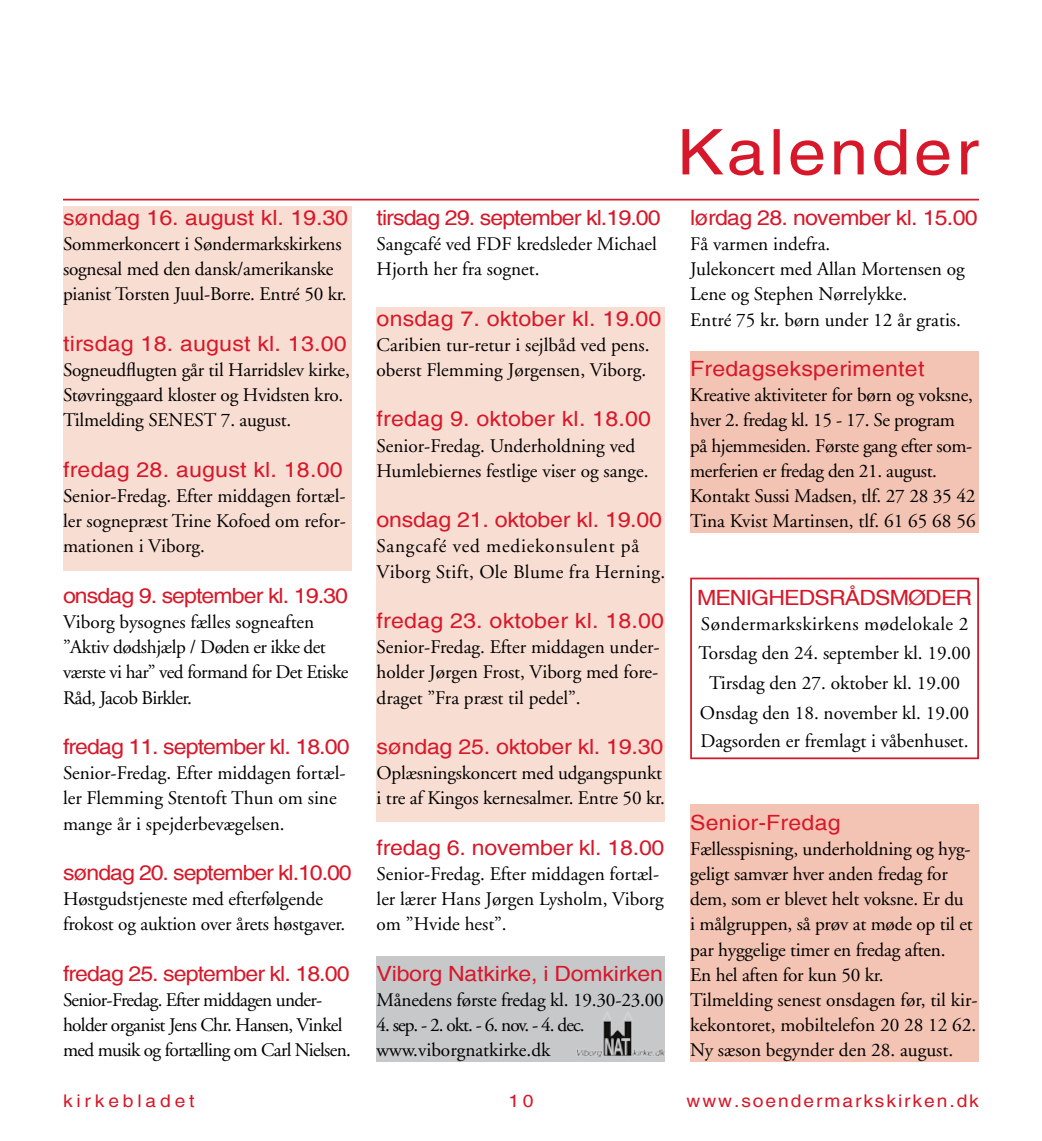
<style>
.page{position:relative;width:1042px;height:1141px;background:#fff}
.page>*{position:absolute;margin:0;border:0;box-sizing:border-box;transform-origin:0 0}
.t1{font:63px "Helvetica";letter-spacing:.05em;color:#d7182a;scale:1.1 1}
.t2{font:21px "Helvetica";letter-spacing:.01em;color:#d7182a;scale:1.1 1}
.t3{font:21px "Helvetica";letter-spacing:-.01em;color:#d7182a;scale:1.1 1}
.t4{font:21px "Helvetica";letter-spacing:-.04em;color:#d7182a;scale:1.1 1}
.t5{font:21px "Helvetica";letter-spacing:-.045em;color:#d7182a;scale:1.1 1}
.t6{font:21px "Helvetica";letter-spacing:-.03em;color:#d7182a;scale:1.1 1}
.t7{font:19.25px/25.2px "Adobe Garamond";letter-spacing:-.01em;color:#000}
.t8{font:19.25px/25.2px "Adobe Garamond";letter-spacing:-.03em;color:#000}
.t9{font:19.25px/25.2px "Adobe Garamond";letter-spacing:-.035em;color:#000}
.t10{font:19.25px/25.2px "Adobe Garamond";letter-spacing:.025em;color:#000}
.t11{font:17.5px "Helvetica";letter-spacing:.1em;color:#d7182a;scale:1.1 1}
.t12{font:17.5px "Helvetica";letter-spacing:.2em;color:#d7182a;scale:1.1 1}
</style>
<div class="page">
<hr style="left:63px;top:199px;width:916px;height:1px;background:#d7182a">
<div style="left:63px;top:206px;width:289px;height:364px;background:#f8ddd2"></div>
<div style="left:690px;top:351px;width:289px;height:181px;background:#f3c3b3"></div>
<div style="left:377px;top:308px;width:288px;height:514px;background:#f8ddd2"></div>
<div style="left:377px;top:956px;width:288px;height:106px;background:#c7c8ca"></div>
<img style="left:577px;top:1012px;width:87px;height:46px">
<div style="left:690px;top:578px;width:289px;height:181px;border:2px solid #d7182a"></div>
<div style="left:690px;top:804px;width:289px;height:258px;background:#f3c3b3"></div>
<p class="t3" style="left:63px;top:205px;width:261px">søndag 16. august kl. 19.30</p>
<p class="t7" style="left:63px;top:232px;width:285px">Sommerkoncert i Søndermarkskirkens sognesal med den dansk/amerikanske pianist Torsten Juul-Borre. Entré 50 kr.</p>
<p class="t2" style="left:63px;top:331px;width:259px">tirsdag 18. august kl. 13.00</p>
<p class="t7" style="left:63px;top:358px;width:288px">Sogneudflugten går til Harridslev kirke,<br>Støvringgaard kloster og Hvidsten kro.<br>Tilmelding SENEST 7. august.</p>
<p class="t2" style="left:63px;top:457px;width:256px">fredag 28. august kl. 18.00</p>
<p class="t7" style="left:63px;top:484px;width:284px;text-align:justify">Senior-Fredag. Efter middagen fortæl&shy;ler sognepræst Trine Kofoed om refor&shy;mationen i Viborg.</p>
<p class="t4" style="left:63px;top:583px;width:260px">onsdag 9. september kl. 19.30</p>
<p class="t8" style="left:63px;top:610px;width:287px">Viborg bysognes fælles sogneaften ”Aktiv dødshjælp / Døden er ikke det værste vi har” ved formand for Det Etiske<br>Råd, Jacob Birkler.</p>
<p class="t4" style="left:63px;top:734px;width:262px">fredag 11. september kl. 18.00</p>
<p class="t7" style="left:63px;top:761px;width:284px">Senior-Fredag. Efter middagen fortæl&shy;ler Flemming Stentoft Thun om sine mange år i spejderbevægelsen.</p>
<p class="t5" style="left:63px;top:860px;width:264px">søndag 20. september kl.10.00</p>
<p class="t7" style="left:63px;top:887px;width:284px">Høstgudstjeneste med efterfølgende frokost og auktion over årets høstgaver.</p>
<p class="t4" style="left:63px;top:961px;width:262px">fredag 25. september kl. 18.00</p>
<p class="t9" style="left:63px;top:988px;width:289px">Senior-Fredag. Efter middagen under&shy;holder organist Jens Chr. Hansen, Vinkel med musik og fortælling om Carl Nielsen.</p>
<p class="t4" style="left:377px;top:205px;width:260px">tirsdag 29. september kl.19.00</p>
<p class="t7" style="left:377px;top:232px;width:282px">Sangcafé ved FDF kredsleder Michael<br>Hjorth her fra sognet.</p>
<p class="t2" style="left:377px;top:306px;width:260px">onsdag 7. oktober kl. 19.00</p>
<p class="t7" style="left:377px;top:333px;width:274px">Caribien tur-retur i sejlbåd ved pens. oberst Flemming Jørgensen, Viborg.</p>
<p class="t2" style="left:377px;top:407px;width:251px">fredag 9. oktober kl. 18.00</p>
<p class="t7" style="left:377px;top:433px;width:273px">Senior-Fredag. Underholdning ved<br>Humlebiernes festlige viser og sange.</p>
<p class="t3" style="left:377px;top:508px;width:261px">onsdag 21. oktober kl. 19.00</p>
<p class="t10" style="left:377px;top:534px;width:290px">Sangcafé ved mediekonsulent på<br>Viborg Stift, Ole Blume fra Herning.</p>
<p class="t2" style="left:377px;top:608px;width:263px">fredag 23. oktober kl. 18.00</p>
<p class="t7" style="left:377px;top:635px;width:284px;text-align:justify">Senior-Fredag. Efter middagen under&shy;holder Jørgen Frost, Viborg med fore&shy;draget ”Fra præst til pedel”.</p>
<p class="t3" style="left:377px;top:734px;width:262px">søndag 25. oktober kl. 19.30</p>
<p class="t7" style="left:377px;top:761px;width:290px">Oplæsningskoncert med udgangspunkt i tre af Kingos kernesalmer. Entre 50 kr.</p>
<p class="t3" style="left:377px;top:835px;width:263px">fredag 6. november kl. 18.00</p>
<p class="t7" style="left:377px;top:862px;width:289px">Senior-Fredag. Efter middagen fortæl&shy;ler lærer Hans Jørgen Lysholm, Viborg om ”Hvide hest”.</p>
<p class="t3" style="left:377px;top:961px;width:262px">Viborg Natkirke, i Domkirken</p>
<p class="t7" style="left:377px;top:988px;width:289px">Månedens første fredag kl. 19.30-23.00</p>
<p class="t7" style="left:377px;top:1013px;width:209px">4. sep. - 2. okt. - 6. nov. - 4. dec. www.viborgnatkirke.dk</p>
<h1 class="t1" style="left:677px;top:116px;width:276px">Kalender</h1>
<p class="t6" style="left:690px;top:205px;width:263px">lørdag 28. november kl. 15.00</p>
<p class="t7" style="left:690px;top:232px;width:276px">Få varmen indefra.<br>Julekoncert med Allan Mortensen og<br>Lene og Stephen Nørrelykke.<br>Entré 75 kr. børn under 12 år gratis.</p>
<p class="t2" style="left:690px;top:356px;width:214px">Fredagseksperimentet</p>
<p class="t7" style="left:690px;top:383px;width:287px">Kreative aktiviteter for børn og voksne, hver 2. fredag kl. 15 - 17. Se program på hjemmesiden. Første gang efter som&shy;merferien er fredag den 21. august.<br>Kontakt Sussi Madsen, tlf. 27 28 35 42<br>Tina Kvist Martinsen, tlf. 61 65 68 56</p>
<p class="t3" style="left:697px;top:586px;width:65px">Menighedsrådsm</p>
<p class="t3" style="left:908px;top:586px;width:31px">øder</p>
<p class="t7" style="left:698px;top:609px;width:274px;line-height:29.8px;text-align:center">Søndermarkskirkens mødelokale 2<br>Torsdag den 24. september kl. 19.00<br>Tirsdag den 27. oktober kl. 19.00<br>Onsdag den 18. november kl. 19.00</p>
<p class="t7" style="left:700px;top:729px;width:270px">Dagsorden er fremlagt i våbenhuset.</p>
<p class="t2" style="left:690px;top:810px;width:138px">Senior-Fredag</p>
<p class="t7" style="left:690px;top:837px;width:289px">Fællesspisning, underholdning og hyg&shy;geligt samvær hver anden fredag for dem, som er blevet helt voksne. Er du<br>i målgruppen, så prøv at møde op til et par hyggelige timer en fredag aften.<br>En hel aften for kun 50 kr.<br>Tilmelding senest onsdagen før, til kir&shy;kekontoret, mobiltelefon 20 28 12 62.<br>Ny sæson begynder den 28. august.</p>
<p class="t12" style="left:63px;top:1090px;width:121px">kirkebladet</p>
<p class="t11" style="left:508px;top:1090px;width:24px">10</p>
<p class="t11" style="left:686px;top:1090px;width:267px">www.soendermarkskirken.dk</p>
</div>
